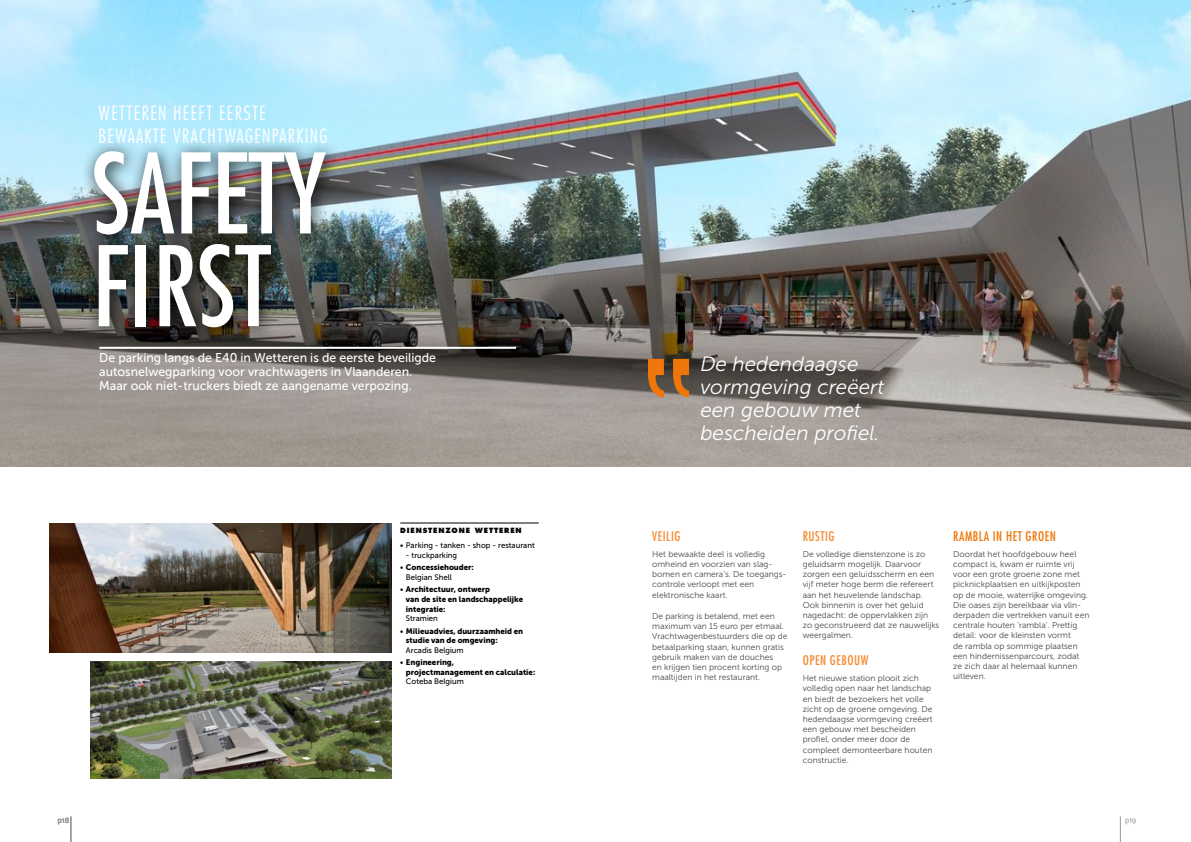
<style>
.page{position:relative;width:1191px;height:842px;background:#fff}
.page>*{position:absolute;margin:0;border:0;box-sizing:border-box;transform-origin:0 0}
.t1{font:condensed 107.6px/92.8px "Futura";color:#fff}
.t2{font:italic 20.6px/23.1px "Museo Sans 300";color:#fff}
.t3{font:300 condensed 19.2px "Futura";letter-spacing:.07em;color:#fff}
.t4{font:condensed 13px "Futura";letter-spacing:.04em;color:#f48b31}
.t5{font:condensed 13px "Futura";letter-spacing:.04em;color:#ef760a}
.t6{font:12.7px/14px "Museo Sans 500";color:#fff}
.t7{font:8.5px/10.2px "Museo Sans 300";color:#474747}
.t8{font:8px/9.6px "Museo Sans 900";color:#000}
.t9{font:8px "Museo Sans 500";color:#000}
.t10{font:8px "Fago OT";color:#5f6060}
.t11{font:8px "Fago OT";color:#969798}
.t12{font:800 7px "Futura";letter-spacing:.12em;color:#000}
.s1{font-family:"Museo Sans 500"}
</style>
<div class="page">
<img style="left:0;top:0;width:1191px;height:466px">
<img style="left:90px;top:661px;width:301px;height:118px">
<img style="left:49px;top:523px;width:342px;height:130px">
<div style="left:81px;top:138px;width:261px;height:207px;background:#000;opacity:.85"></div>
<hr style="left:99px;top:347px;width:417px;height:2px;background:#fff">
<hr style="left:400px;top:523px;width:139px;height:1px;background:#000">
<svg style="left:1120px;top:816px;width:1px;height:26px"></svg>
<svg style="left:71px;top:816px;width:1px;height:26px"></svg>
<svg style="left:648px;top:359px;width:41px;height:39px;background:#ab672b"></svg>
<h3 class="t3" style="left:99px;top:101px;width:22px">WETTEREN</h3>
<h3 class="t3" style="left:173px;top:101px;width:55px">HEEFT EERSTE</h3>
<h3 class="t3" style="left:99px;top:124px;width:10px">BEWAAKTE</h3>
<h3 class="t3" style="left:173px;top:124px;width:54px">VRACHTWAGENPARKING</h3>
<h1 class="t1" style="left:92px;top:145px;width:235px">SAFETY<br>FIRST</h1>
<h3 class="t6" style="left:99px;top:351px;width:338px">De parking langs de E40 in Wetteren is de eerste beveiligde autosnelwegparking voor vrachtwagens in Vlaanderen.<br>Maar ook niet-truckers biedt ze aangename verpozing.</h3>
<p class="t12" style="left:400px;top:526px;width:123px">DIENSTENZONE WETTEREN</p>
<p class="t9" style="left:400px;top:541px;width:136px">• Parking - tanken - shop - restaurant</p>
<p class="t9" style="left:406px;top:551px;width:53px">- truckparking</p>
<p class="t8" style="left:400px;top:563px;width:75px"><span class="s1">•</span> Concessiehouder:</p>
<p class="t9" style="left:406px;top:573px;width:47px">Belgian Shell</p>
<p class="t8" style="left:406px;top:585px;width:119px;text-indent:-6px"><span class="s1">•</span> Architectuur, ontwerp<br>van de site en -landschappelijke integratie:</p>
<p class="t9" style="left:406px;top:614px;width:34px">Stramien</p>
<p class="t8" style="left:406px;top:626px;width:119px;text-indent:-6px"><span class="s1">•</span> Milieuadvies, duurzaamheid en studie van de omgeving:</p>
<p class="t9" style="left:406px;top:646px;width:59px">Arcadis Belgium</p>
<p class="t8" style="left:406px;top:658px;width:131px;text-indent:-6px"><span class="s1">•</span> Engineering,<br>projectmanagement en calculatie:</p>
<p class="t9" style="left:406px;top:677px;width:59px">Coteba Belgium</p>
<h2 class="t2" style="left:700px;top:352px;width:185px">De hedendaagse vormgeving creëert een gebouw met bescheiden profiel.</h2>
<h3 class="t4" style="left:652px;top:528px;width:30px">VEILIG</h3>
<p class="t7" style="left:652px;top:549px;width:136px">Het bewaakte deel is volledig omheind en voorzien van slag&shy;bomen en camera’s. De toegangs&shy;controle verloopt met een elektronische kaart.</p>
<p class="t7" style="left:652px;top:611px;width:137px">De parking is betalend, met een maximum van 15 euro per etmaal.<br>Vrachtwagenbestuurders die op de betaalparking staan, kunnen gratis gebruik maken van de douches<br>en krijgen tien procent korting op maaltijden in het restaurant.</p>
<h3 class="t4" style="left:802px;top:528px;width:33px">RUSTIG</h3>
<p class="t7" style="left:802px;top:549px;width:138px">De volledige dienstenzone is zo geluidsarm mogelijk. Daarvoor zorgen een geluidsscherm en een vijf meter hoge berm die refereert aan het heuvelende landschap.<br>Ook binnenin is over het geluid nagedacht: de oppervlakken zijn zo geconstrueerd dat ze nauwelijks weergalmen.</p>
<h3 class="t4" style="left:802px;top:652px;width:67px">OPEN GEBOUW</h3>
<p class="t7" style="left:802px;top:673px;width:131px">Het nieuwe station plooit zich volledig open naar het landschap en biedt de bezoekers het volle zicht op de groene omgeving. De hedendaagse vormgeving creëert een gebouw met bescheiden profiel, onder meer door de compleet demonteerbare houten constructie.</p>
<h3 class="t5" style="left:953px;top:528px;width:104px">RAMBLA IN HET GROEN</h3>
<p class="t7" style="left:953px;top:549px;width:138px">Doordat het hoofdgebouw heel compact is, kwam er ruimte vrij voor een grote groene zone met picknickplaatsen en uitkijkposten op de mooie, waterrijke omgeving.<br>Die oases zijn bereikbaar via vlin&shy;derpaden die vertrekken vanuit een centrale houten ‘rambla’. Prettig detail: voor de kleinsten vormt<br>de rambla op sommige plaatsen een hindernissenparcours, zodat ze zich daar al helemaal kunnen uitleven.</p>
<p class="t10" style="left:58px;top:815px;width:13px">p18</p>
<p class="t11" style="left:1124px;top:815px;width:13px">p19</p>
</div>
